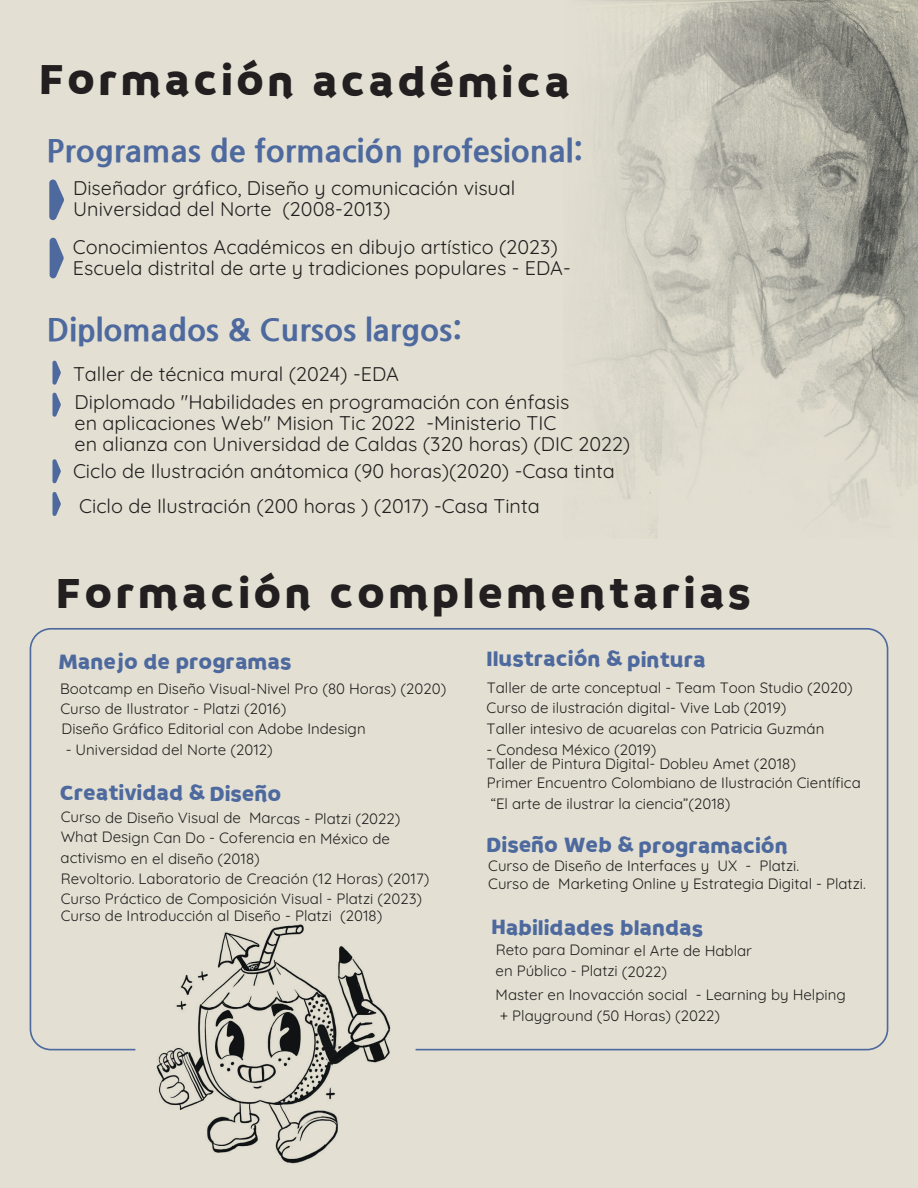
<style>
.page{position:relative;width:918px;height:1188px;background:#e3e0d3}
.page>*{position:absolute;margin:0;border:0;box-sizing:border-box;transform-origin:0 0}
.t1{font:45.3px "Braah One";letter-spacing:.075em;color:#231f20}
.t2{font:800 31.35px "Nanum Gothic";color:#4d699e}
.t3{font:22.35px "Braah One";letter-spacing:-.01em;color:#4d699e}
.t4{font:19.8px/21.1px "Quicksand";color:#231f20}
.t5{font:15px/19.8px "Quicksand";color:#231f20}
</style>
<div class="page">
<img style="left:889px;top:0;width:29px;height:295px">
<svg style="left:588px;top:0;width:301px;height:536px"></svg>
<svg style="left:656px;top:295px;width:262px;height:244px"></svg>
<svg style="left:49px;top:180px;width:15px;height:40px"></svg>
<svg style="left:50px;top:238px;width:14px;height:40px"></svg>
<svg style="left:52px;top:361px;width:9px;height:24px"></svg>
<svg style="left:52px;top:393px;width:9px;height:24px"></svg>
<svg style="left:52px;top:459px;width:9px;height:24px"></svg>
<svg style="left:52px;top:492px;width:9px;height:24px"></svg>
<img style="left:156px;top:924px;width:235px;height:240px">
<h1 class="t1" style="left:39px;top:54px;width:532px">Formación académica</h1>
<h2 class="t2" style="left:46px;top:134px;width:538px">Programas de formación profesional:</h2>
<h3 class="t4" style="left:73px;top:175px;width:444px">Diseñador gráfico, Diseño y comunicación visual<br>Universidad del Norte (2008-2013)</h3>
<h3 class="t4" style="left:73px;top:235px;width:499px">Conocimientos Académicos en dibujo artístico (2023)<br>Escuela distrital de arte y tradiciones populares - EDA-</h3>
<h2 class="t2" style="left:47px;top:313px;width:417px">Diplomados &amp; Cursos largos:</h2>
<h3 class="t4" style="left:73px;top:361px;width:327px">Taller de técnica mural (2024) -EDA</h3>
<h3 class="t4" style="left:75px;top:389px;width:557px">Diplomado "Habilidades en programación con énfasis<br>en aplicaciones Web" Mision Tic 2022 -Ministerio TIC<br>en alianza con Universidad de Caldas (320 horas) (DIC 2022)</h3>
<h3 class="t4" style="left:73px;top:459px;width:543px">Ciclo de Ilustración anátomica (90 horas)(2020) -Casa tinta</h3>
<h3 class="t4" style="left:79px;top:493px;width:462px">Ciclo de Ilustración (200 horas ) (2017) -Casa Tinta</h3>
<h1 class="t1" style="left:57px;top:566px;width:696px">Formación complementarias</h1>
<h3 class="t3" style="left:58px;top:649px;width:235px">Manejo de programas</h3>
<p class="t5" style="left:60px;top:677px;width:388px;line-height:20.2px">Bootcamp en Diseño Visual-Nivel Pro (80 Horas) (2020)<br>Curso de Ilustrator - Platzi (2016)</p>
<p class="t5" style="left:62px;top:717px;width:306px">Diseño Gráfico Editorial con Adobe Indesign</p>
<p class="t5" style="left:66px;top:738px;width:209px">- Universidad del Norte (2012)</p>
<h3 class="t3" style="left:60px;top:779px;width:223px">Creatividad &amp; Diseño</h3>
<p class="t5" style="left:61px;top:826px;width:331px;line-height:20.7px">What Design Can Do - Coferencia en México de activismo en el diseño (2018)</p>
<p class="t5" style="left:61px;top:807px;width:341px">Curso de Diseño Visual de Marcas - Platzi (2022)</p>
<p class="t5" style="left:61px;top:867px;width:370px">Revoltorio. Laboratorio de Creación (12 Horas) (2017)<br>Curso Práctico de Composición Visual - Platzi (2023)</p>
<p class="t5" style="left:61px;top:905px;width:323px">Curso de Introducción al Diseño - Platzi (2018)</p>
<h3 class="t3" style="left:487px;top:646px;width:221px">Ilustración &amp; pintura</h3>
<p class="t5" style="left:487px;top:676px;width:368px">Taller de arte conceptual - Team Toon Studio (2020)</p>
<p class="t5" style="left:487px;top:718px;width:339px">Taller intesivo de acuarelas con Patricia Guzmán</p>
<p class="t5" style="left:487px;top:739px;width:171px">- Condesa México (2019)</p>
<p class="t5" style="left:487px;top:696px;width:301px">Curso de ilustración digital- Vive Lab (2019)</p>
<p class="t5" style="left:487px;top:752px;width:375px;line-height:18.8px">Taller de Pintura Digital- Dobleu Amet (2018)<br>Primer Encuentro Colombiano de Ilustración Científica</p>
<p class="t5" style="left:491px;top:792px;width:241px">“El arte de ilustrar la ciencia”(2018)</p>
<h3 class="t3" style="left:487px;top:832px;width:303px">Diseño Web &amp; programación</h3>
<p class="t5" style="left:488px;top:855px;width:379px;line-height:17.5px">Curso de Diseño de Interfaces y UX - Platzi.<br>Curso de Marketing Online y Estrategia Digital - Platzi.</p>
<h3 class="t3" style="left:491px;top:914px;width:213px">Habilidades blandas</h3>
<p class="t5" style="left:496px;top:938px;width:258px;line-height:20.9px">Reto para Dominar el Arte de Hablar en Público - Platzi (2022)</p>
<p class="t5" style="left:496px;top:982px;width:352px;line-height:21px">Master en Inovacción social - Learning by Helping + Playground (50 Horas) (2022)</p>
</div>
